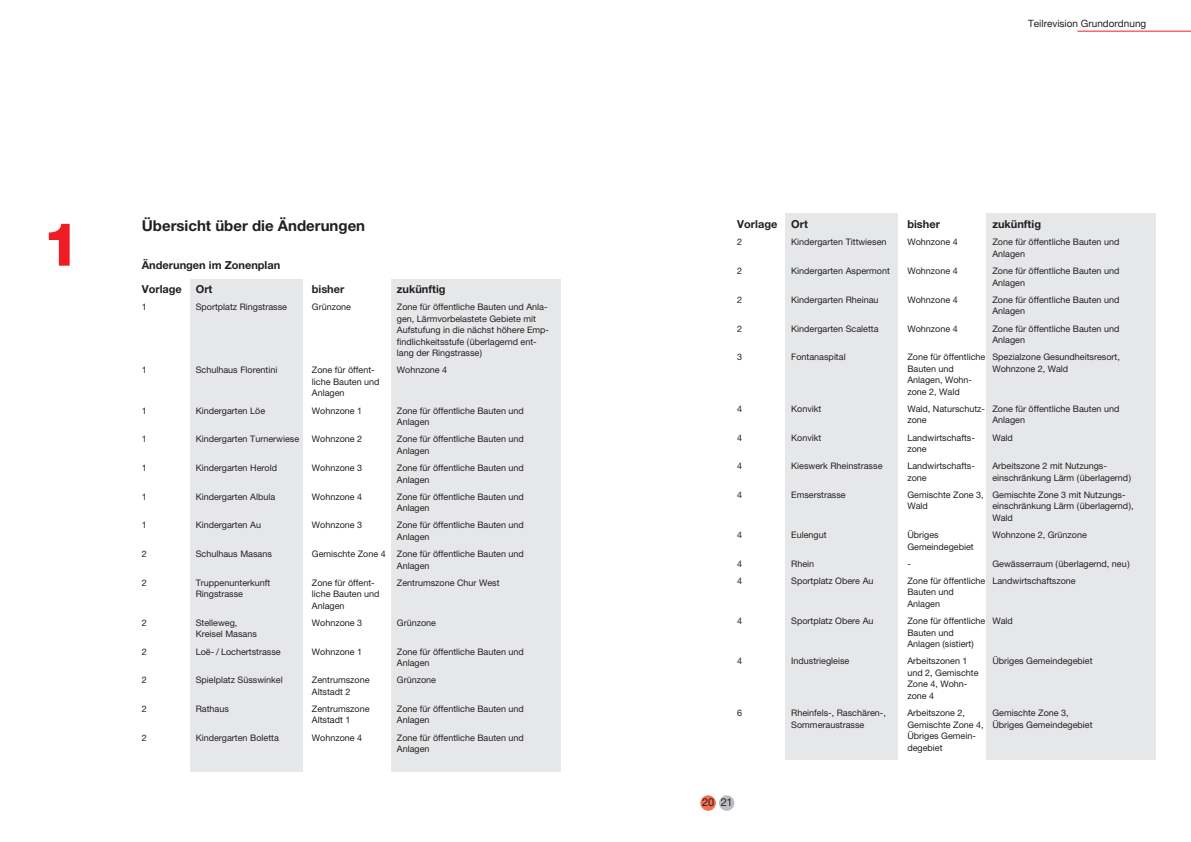
<style>
.page{position:relative;width:1191px;height:842px;background:#fff}
.page>*{position:absolute;margin:0;border:0;box-sizing:border-box;transform-origin:0 0}
.t1{font:800 60px "Helvetica Neue";color:#ee1d23}
.t2{font:700 15px "Helvetica Neue";color:#231f20}
.t3{font:700 11px "Helvetica Neue";color:#231f20}
.t4{font:11px "Helvetica Neue";color:#231f20}
.t5{font:10px "Helvetica Neue";color:#231f20}
.t6{font:9px/11.5px "Helvetica Neue";color:#231f20}
</style>
<div class="page">
<div style="left:719px;top:795px;width:15px;height:16px;background:#bcbdc0;border-radius:50%"></div>
<div style="left:700px;top:795px;width:16px;height:16px;background:#f36f51;border-radius:50%"></div>
<hr style="left:1077px;top:31px;width:114px;height:1px;background:#ee1d23">
<div style="left:190px;top:280px;width:112px;height:492px;background:#e6e7e9"></div>
<div style="left:391px;top:280px;width:169px;height:492px;background:#e6e7e9"></div>
<div style="left:785px;top:213px;width:112px;height:547px;background:#e6e7e9"></div>
<div style="left:986px;top:213px;width:170px;height:547px;background:#e6e7e9"></div>
<h1 class="t1" style="left:43px;top:209px;width:39px">1</h1>
<h2 class="t2" style="left:142px;top:217px;width:225px">Übersicht über die Änderungen</h2>
<p class="t3" style="left:142px;top:258px;width:140px">Änderungen im Zonenplan</p>
<p class="t3" style="left:142px;top:282px;width:42px">Vorlage</p>
<p class="t3" style="left:196px;top:282px;width:18px">Ort</p>
<p class="t3" style="left:312px;top:282px;width:34px">bisher</p>
<p class="t3" style="left:397px;top:282px;width:50px">zukünftig</p>
<p class="t6" style="left:142px;top:301px;width:7px">1</p>
<p class="t6" style="left:196px;top:301px;width:93px">Sportplatz Ringstrasse</p>
<p class="t6" style="left:312px;top:301px;width:41px">Grünzone</p>
<p class="t6" style="left:397px;top:301px;width:154px">Zone für öffentliche Bauten und Anla&shy;gen, Lärmvorbelastete Gebiete mit Aufstufung in die nächst höhere Emp&shy;findlichkeitsstufe (überlagernd ent&shy;lang der Ringstrasse)</p>
<p class="t6" style="left:142px;top:364px;width:7px">1</p>
<p class="t6" style="left:196px;top:364px;width:83px">Schulhaus Florentini</p>
<p class="t6" style="left:312px;top:364px;width:64px">Zone für öffent-</p>
<p class="t6" style="left:397px;top:364px;width:52px">Wohnzone 4</p>
<p class="t6" style="left:312px;top:376px;width:69px">liche Bauten und<br>Anlagen</p>
<p class="t6" style="left:142px;top:405px;width:7px">1</p>
<p class="t6" style="left:196px;top:405px;width:71px">Kindergarten Löe</p>
<p class="t6" style="left:312px;top:405px;width:52px">Wohnzone 1</p>
<p class="t6" style="left:397px;top:405px;width:129px">Zone für öffentliche Bauten und<br>Anlagen</p>
<p class="t6" style="left:142px;top:433px;width:7px">1</p>
<p class="t6" style="left:196px;top:433px;width:105px">Kindergarten Turnerwiese</p>
<p class="t6" style="left:312px;top:433px;width:52px">Wohnzone 2</p>
<p class="t6" style="left:397px;top:433px;width:129px">Zone für öffentliche Bauten und<br>Anlagen</p>
<p class="t6" style="left:142px;top:462px;width:7px">1</p>
<p class="t6" style="left:196px;top:462px;width:83px">Kindergarten Herold</p>
<p class="t6" style="left:312px;top:462px;width:52px">Wohnzone 3</p>
<p class="t6" style="left:397px;top:462px;width:129px">Zone für öffentliche Bauten und<br>Anlagen</p>
<p class="t6" style="left:142px;top:491px;width:7px">1</p>
<p class="t6" style="left:196px;top:491px;width:81px">Kindergarten Albula</p>
<p class="t6" style="left:312px;top:491px;width:52px">Wohnzone 4</p>
<p class="t6" style="left:397px;top:491px;width:129px">Zone für öffentliche Bauten und<br>Anlagen</p>
<p class="t6" style="left:142px;top:519px;width:7px">1</p>
<p class="t6" style="left:196px;top:519px;width:67px">Kindergarten Au</p>
<p class="t6" style="left:312px;top:519px;width:52px">Wohnzone 3</p>
<p class="t6" style="left:397px;top:519px;width:129px">Zone für öffentliche Bauten und<br>Anlagen</p>
<p class="t6" style="left:142px;top:548px;width:7px">2</p>
<p class="t6" style="left:196px;top:548px;width:78px">Schulhaus Masans</p>
<p class="t6" style="left:397px;top:548px;width:129px;text-indent:-85px">Gemischte Zone 4 Zone für öffentliche Bauten und<br>Anlagen</p>
<p class="t6" style="left:142px;top:577px;width:7px">2</p>
<p class="t6" style="left:196px;top:577px;width:76px">Truppenunterkunft</p>
<p class="t6" style="left:312px;top:577px;width:64px">Zone für öffent-</p>
<p class="t6" style="left:397px;top:577px;width:104px">Zentrumszone Chur West</p>
<p class="t6" style="left:196px;top:588px;width:49px">Ringstrasse</p>
<p class="t6" style="left:312px;top:588px;width:69px">liche Bauten und<br>Anlagen</p>
<p class="t6" style="left:142px;top:617px;width:7px">2</p>
<p class="t6" style="left:196px;top:617px;width:43px">Stelleweg,</p>
<p class="t6" style="left:312px;top:617px;width:52px">Wohnzone 3</p>
<p class="t6" style="left:397px;top:617px;width:41px">Grünzone</p>
<p class="t6" style="left:196px;top:628px;width:63px">Kreisel Masans</p>
<p class="t6" style="left:142px;top:645px;width:7px">2</p>
<p class="t6" style="left:196px;top:645px;width:86px">Loë- / Lochertstrasse</p>
<p class="t6" style="left:312px;top:645px;width:52px">Wohnzone 1</p>
<p class="t6" style="left:397px;top:645px;width:129px">Zone für öffentliche Bauten und<br>Anlagen</p>
<p class="t6" style="left:142px;top:674px;width:7px">2</p>
<p class="t6" style="left:196px;top:674px;width:88px">Spielplatz Süsswinkel</p>
<p class="t6" style="left:312px;top:674px;width:59px">Zentrumszone</p>
<p class="t6" style="left:397px;top:674px;width:41px">Grünzone</p>
<p class="t6" style="left:312px;top:686px;width:40px">Altstadt 2</p>
<p class="t6" style="left:142px;top:703px;width:7px">2</p>
<p class="t6" style="left:196px;top:703px;width:35px">Rathaus</p>
<p class="t6" style="left:312px;top:703px;width:59px">Zentrumszone</p>
<p class="t6" style="left:397px;top:703px;width:129px">Zone für öffentliche Bauten und</p>
<p class="t6" style="left:312px;top:714px;width:40px">Altstadt 1</p>
<p class="t6" style="left:397px;top:714px;width:34px">Anlagen</p>
<p class="t6" style="left:142px;top:731px;width:7px">2</p>
<p class="t6" style="left:196px;top:731px;width:85px">Kindergarten Boletta</p>
<p class="t6" style="left:312px;top:731px;width:52px">Wohnzone 4</p>
<p class="t6" style="left:397px;top:731px;width:129px">Zone für öffentliche Bauten und<br>Anlagen</p>
<p class="t5" style="left:1028px;top:16px;width:120px">Teilrevision Grundordnung</p>
<p class="t3" style="left:737px;top:218px;width:42px">Vorlage</p>
<p class="t3" style="left:791px;top:218px;width:18px">Ort</p>
<p class="t3" style="left:907px;top:218px;width:34px">bisher</p>
<p class="t3" style="left:992px;top:218px;width:50px">zukünftig</p>
<p class="t6" style="left:737px;top:236px;width:7px">2</p>
<p class="t6" style="left:791px;top:236px;width:97px">Kindergarten Tittwiesen</p>
<p class="t6" style="left:907px;top:236px;width:52px">Wohnzone 4</p>
<p class="t6" style="left:992px;top:236px;width:129px">Zone für öffentliche Bauten und<br>Anlagen</p>
<p class="t6" style="left:737px;top:265px;width:7px">2</p>
<p class="t6" style="left:791px;top:265px;width:100px">Kindergarten Aspermont</p>
<p class="t6" style="left:907px;top:265px;width:52px">Wohnzone 4</p>
<p class="t6" style="left:992px;top:265px;width:129px">Zone für öffentliche Bauten und<br>Anlagen</p>
<p class="t6" style="left:737px;top:294px;width:7px">2</p>
<p class="t6" style="left:791px;top:294px;width:89px">Kindergarten Rheinau</p>
<p class="t6" style="left:907px;top:294px;width:52px">Wohnzone 4</p>
<p class="t6" style="left:992px;top:294px;width:129px">Zone für öffentliche Bauten und<br>Anlagen</p>
<p class="t6" style="left:737px;top:322px;width:7px">2</p>
<p class="t6" style="left:791px;top:322px;width:89px">Kindergarten Scaletta</p>
<p class="t6" style="left:907px;top:322px;width:52px">Wohnzone 4</p>
<p class="t6" style="left:992px;top:322px;width:129px">Zone für öffentliche Bauten und<br>Anlagen</p>
<p class="t6" style="left:737px;top:351px;width:7px">3</p>
<p class="t6" style="left:791px;top:351px;width:56px">Fontanaspital</p>
<p class="t6" style="left:907px;top:351px;width:214px">Zone für öffentliche Spezialzone Gesundheitsresort,<br>Bauten und</p>
<p class="t6" style="left:992px;top:363px;width:77px">Wohnzone 2, Wald</p>
<p class="t6" style="left:907px;top:374px;width:66px">Anlagen, Wohn&shy;zone 2, Wald</p>
<p class="t6" style="left:737px;top:403px;width:7px">4</p>
<p class="t6" style="left:791px;top:403px;width:32px">Konvikt</p>
<p class="t6" style="left:907px;top:403px;width:214px">Wald, Naturschutz- Zone für öffentliche Bauten und zone</p>
<p class="t6" style="left:992px;top:414px;width:34px">Anlagen</p>
<p class="t6" style="left:737px;top:431px;width:7px">4</p>
<p class="t6" style="left:791px;top:431px;width:32px">Konvikt</p>
<p class="t6" style="left:907px;top:431px;width:69px">Landwirtschafts-</p>
<p class="t6" style="left:992px;top:431px;width:22px">Wald</p>
<p class="t6" style="left:907px;top:443px;width:21px">zone</p>
<p class="t6" style="left:737px;top:460px;width:7px">4</p>
<p class="t6" style="left:791px;top:460px;width:93px">Kieswerk Rheinstrasse</p>
<p class="t6" style="left:907px;top:460px;width:69px">Landwirtschafts-</p>
<p class="t6" style="left:992px;top:460px;width:116px">Arbeitszone 2 mit Nutzungs-</p>
<p class="t6" style="left:907px;top:472px;width:21px">zone</p>
<p class="t6" style="left:992px;top:472px;width:140px">einschränkung Lärm (überlagernd)</p>
<p class="t6" style="left:737px;top:489px;width:7px">4</p>
<p class="t6" style="left:791px;top:489px;width:56px">Emserstrasse</p>
<p class="t6" style="left:907px;top:489px;width:220px">Gemischte Zone 3, Gemischte Zone 3 mit Nutzungs-<br>Wald</p>
<p class="t6" style="left:992px;top:500px;width:143px">einschränkung Lärm (überlagernd),<br>Wald</p>
<p class="t6" style="left:737px;top:529px;width:7px">4</p>
<p class="t6" style="left:791px;top:529px;width:37px">Eulengut</p>
<p class="t6" style="left:907px;top:529px;width:33px">Übriges</p>
<p class="t6" style="left:992px;top:529px;width:96px">Wohnzone 2, Grünzone</p>
<p class="t6" style="left:907px;top:540px;width:68px">Gemeindegebiet</p>
<p class="t6" style="left:737px;top:558px;width:7px">4</p>
<p class="t6" style="left:791px;top:558px;width:25px">Rhein</p>
<p class="t6" style="left:907px;top:558px;width:5px">-</p>
<p class="t6" style="left:992px;top:558px;width:139px">Gewässerraum (überlagernd, neu)</p>
<p class="t6" style="left:737px;top:575px;width:7px">4</p>
<p class="t6" style="left:791px;top:575px;width:84px">Sportplatz Obere Au</p>
<p class="t6" style="left:907px;top:575px;width:170px">Zone für öffentliche Landwirtschaftszone<br>Bauten und<br>Anlagen</p>
<p class="t6" style="left:737px;top:615px;width:7px">4</p>
<p class="t6" style="left:791px;top:615px;width:84px">Sportplatz Obere Au</p>
<p class="t6" style="left:907px;top:615px;width:107px">Zone für öffentliche Wald<br>Bauten und<br>Anlagen (sistiert)</p>
<p class="t6" style="left:737px;top:655px;width:7px">4</p>
<p class="t6" style="left:791px;top:655px;width:60px">Industriegleise</p>
<p class="t6" style="left:907px;top:655px;width:62px">Arbeitszonen 1</p>
<p class="t6" style="left:992px;top:655px;width:102px">Übriges Gemeindegebiet</p>
<p class="t6" style="left:907px;top:667px;width:73px">und 2, Gemischte<br>Zone 4, Wohn&shy;zone 4</p>
<p class="t6" style="left:737px;top:707px;width:7px">6</p>
<p class="t6" style="left:791px;top:707px;width:96px">Rheinfels-, Raschären-,</p>
<p class="t6" style="left:907px;top:707px;width:59px">Arbeitszone 2,</p>
<p class="t6" style="left:992px;top:707px;width:78px">Gemischte Zone 3,</p>
<p class="t6" style="left:791px;top:718px;width:75px">Sommeraustrasse</p>
<p class="t6" style="left:907px;top:718px;width:187px">Gemischte Zone 4, Übriges Gemeindegebiet<br>Übriges Gemein-<br>degebiet</p>
<p class="t4" style="left:702px;top:795px;width:32px">20 21</p>
</div>
